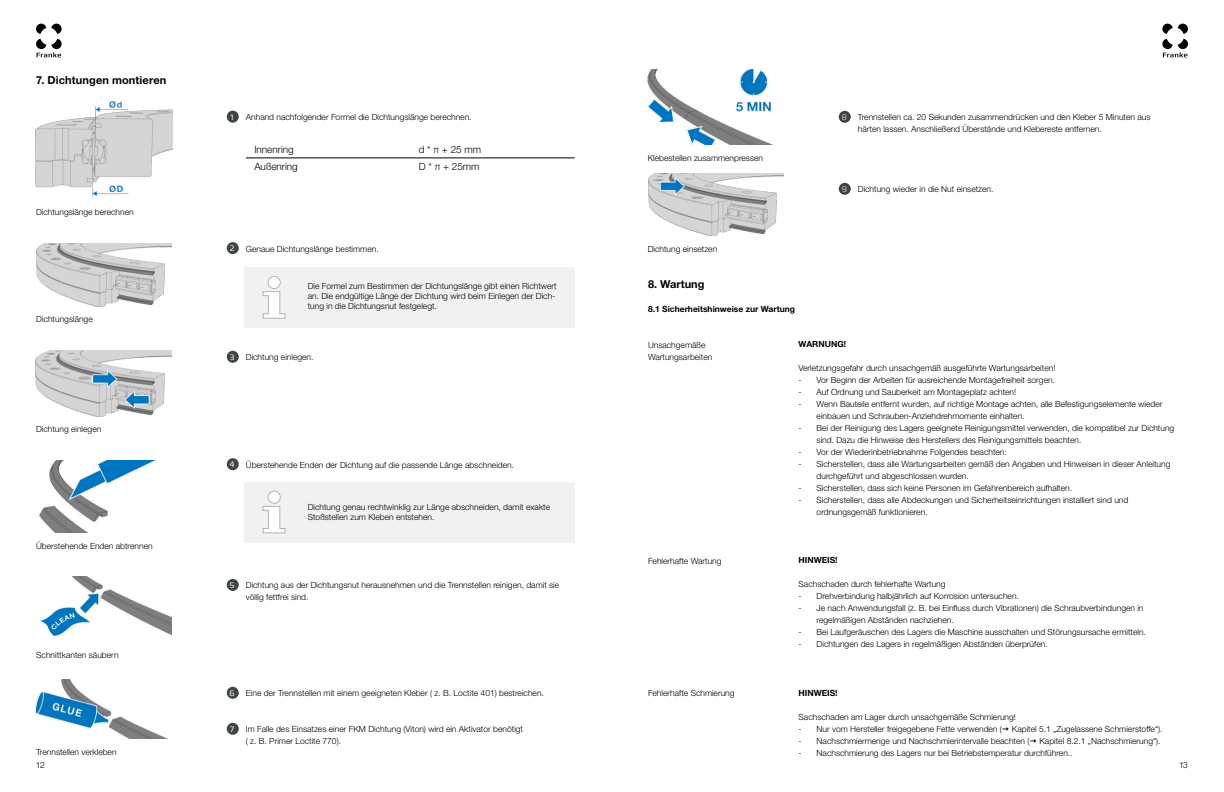
<style>
.page{position:relative;width:1224px;height:792px;background:#fff}
.page>*{position:absolute;margin:0;border:0;box-sizing:border-box;transform-origin:0 0}
.t1{font:700 11px "Helvetica Neue LT Std";letter-spacing:.01em;color:#000}
.t2{font:300 10px "Helvetica Neue LT Std";color:#000}
.t3{font:300 8.5px/12px "Helvetica Neue LT Std";color:#000}
.t4{font:700 8.5px "Helvetica Neue LT Std";color:#000}
.t5{font:300 8px "Francker Std";color:#fff}
.t6{font:200 8px "Francker Std";color:#fff}
</style>
<div class="page">
<svg style="left:36px;top:24px;width:26px;height:33px"></svg>
<svg style="left:1162px;top:24px;width:26px;height:33px"></svg>
<img style="left:35px;top:101px;width:137px;height:96px">
<img style="left:36px;top:243px;width:135px;height:63px">
<img style="left:36px;top:351px;width:135px;height:65px">
<img style="left:40px;top:461px;width:115px;height:72px">
<img style="left:40px;top:577px;width:131px;height:58px">
<img style="left:36px;top:679px;width:133px;height:60px">
<img style="left:648px;top:69px;width:125px;height:76px">
<img style="left:648px;top:174px;width:135px;height:62px">
<div style="left:245px;top:267px;width:330px;height:60px;background:#f1f1f2"></div>
<svg style="left:262px;top:291px;width:24px;height:28px"></svg>
<div style="left:268px;top:276px;width:12px;height:13px;background:#fff;border-radius:50%"></div>
<div style="left:268px;top:276px;width:13px;height:13px;border:1px solid #b3b3b3;border-radius:50%"></div>
<div style="left:245px;top:482px;width:330px;height:60px;background:#f1f1f2"></div>
<svg style="left:262px;top:506px;width:24px;height:27px"></svg>
<div style="left:268px;top:491px;width:12px;height:12px;background:#fff;border-radius:50%"></div>
<div style="left:268px;top:491px;width:13px;height:13px;border:1px solid #b3b3b3;border-radius:50%"></div>
<hr style="left:410px;top:158px;width:165px;height:1px;background:#000">
<hr style="left:246px;top:158px;width:164px;height:1px;background:#000">
<div style="left:227px;top:111px;width:12px;height:12px;background:#3f4546;border-radius:50%"></div>
<div style="left:227px;top:242px;width:12px;height:12px;background:#3f4546;border-radius:50%"></div>
<div style="left:227px;top:458px;width:12px;height:12px;background:#3f4546;border-radius:50%"></div>
<div style="left:227px;top:579px;width:12px;height:12px;background:#3f4546;border-radius:50%"></div>
<div style="left:227px;top:687px;width:12px;height:12px;background:#3f4546;border-radius:50%"></div>
<div style="left:227px;top:723px;width:12px;height:12px;background:#3f4546;border-radius:50%"></div>
<div style="left:227px;top:351px;width:12px;height:12px;background:#3f4546;border-radius:50%"></div>
<div style="left:839px;top:111px;width:12px;height:12px;background:#3f4546;border-radius:50%"></div>
<div style="left:839px;top:183px;width:12px;height:12px;background:#3f4546;border-radius:50%"></div>
<p class="t1" style="left:36px;top:73px;width:132px">7. Dichtungen montieren</p>
<p class="t3" style="left:36px;top:206px;width:99px">Dichtungslänge berechnen</p>
<p class="t3" style="left:36px;top:313px;width:58px">Dichtungslänge</p>
<p class="t3" style="left:36px;top:423px;width:67px">Dichtung einlegen</p>
<p class="t3" style="left:36px;top:539px;width:118px">Überstehende Enden abtrennen</p>
<p class="t3" style="left:36px;top:649px;width:84px">Schnittkanten säubern</p>
<p class="t3" style="left:36px;top:746px;width:82px">Trennstellen verkleben</p>
<p class="t5" style="left:230px;top:112px;width:7px">1</p>
<p class="t3" style="left:246px;top:111px;width:227px">Anhand nachfolgender Formel die Dichtungslänge berechnen.</p>
<p class="t2" style="left:254px;top:143px;width:41px">Innenring</p>
<p class="t2" style="left:419px;top:143px;width:64px">d * π + 25 mm</p>
<p class="t2" style="left:254px;top:160px;width:45px">Außenring</p>
<p class="t2" style="left:419px;top:160px;width:62px">D * π + 25mm</p>
<p class="t5" style="left:230px;top:244px;width:7px">2</p>
<p class="t3" style="left:246px;top:243px;width:134px">Genaue Dichtungslänge bestimmen.</p>
<p class="t3" style="left:308px;top:280px;width:251px;line-height:10.2px">Die Formel zum Bestimmen der Dichtungslänge gibt einen Richtwert an. Die endgültige Länge der Dichtung wird beim Einlegen der Dich&shy;tung in die Dichtungsnut festgelegt.</p>
<p class="t5" style="left:230px;top:352px;width:7px">3</p>
<p class="t3" style="left:246px;top:351px;width:69px">Dichtung einlegen.</p>
<p class="t5" style="left:230px;top:460px;width:7px">4</p>
<p class="t3" style="left:246px;top:459px;width:270px">Überstehende Enden der Dichtung auf die passende Länge abschneiden.</p>
<p class="t3" style="left:308px;top:502px;width:244px;line-height:10.2px">Dichtung genau rechtwinklig zur Länge abschneiden, damit exakte<br>Stoßstellen zum Kleben entstehen.</p>
<p class="t5" style="left:230px;top:580px;width:7px">5</p>
<p class="t3" style="left:246px;top:579px;width:315px">Dichtung aus der Dichtungsnut herausnehmen und die Trennstellen reinigen, damit sie völlig fettfrei sind.</p>
<p class="t5" style="left:230px;top:688px;width:7px">6</p>
<p class="t5" style="left:230px;top:724px;width:7px">7</p>
<p class="t3" style="left:246px;top:687px;width:300px">Eine der Trennstellen mit einem geeigneten Kleber ( z. B. Loctite 401) bestreichen.</p>
<p class="t3" style="left:246px;top:723px;width:279px">Im Falle des Einsatzes einer FKM Dichtung (Viton) wird ein Aktivator benötigt ( z. B. Primer Loctite 770).</p>
<p class="t3" style="left:648px;top:152px;width:117px">Klebestellen zusammenpressen</p>
<p class="t3" style="left:648px;top:243px;width:71px">Dichtung einsetzen</p>
<p class="t6" style="left:842px;top:112px;width:7px">8</p>
<p class="t3" style="left:858px;top:111px;width:294px">Trennstellen ca. 20 Sekunden zusammendrücken und den Kleber 5 Minuten aus härten lassen. Anschließend Überstände und Klebereste entfernen.</p>
<p class="t6" style="left:842px;top:184px;width:7px">9</p>
<p class="t3" style="left:858px;top:183px;width:137px">Dichtung wieder in die Nut einsetzen.</p>
<p class="t1" style="left:648px;top:277px;width:58px">8. Wartung</p>
<p class="t4" style="left:648px;top:304px;width:149px">8.1 Sicherheitshinweise zur Wartung</p>
<p class="t3" style="left:648px;top:339px;width:66px">Unsachgemäße<br>Wartungsarbeiten</p>
<p class="t4" style="left:799px;top:339px;width:49px">WARNUNG!</p>
<p class="t3" style="left:799px;top:362px;width:258px">Verletzungsgefahr durch unsachgemäß ausgeführte Wartungsarbeiten!</p>
<p class="t3" style="left:799px;top:374px;width:258px">- Vor Beginn der Arbeiten für ausreichende Montagefreiheit sorgen.</p>
<p class="t3" style="left:799px;top:386px;width:219px">- Auf Ordnung und Sauberkeit am Montageplatz achten!</p>
<p class="t3" style="left:817px;top:398px;width:347px;text-indent:-18px">- Wenn Bauteile entfernt wurden, auf richtige Montage achten, alle Befestigungselemente wieder einbauen und Schrauben-Anziehdrehmomente einhalten.</p>
<p class="t3" style="left:817px;top:422px;width:359px;text-indent:-18px">- Bei der Reinigung des Lagers geeignete Reinigungsmittel verwenden, die kompatibel zur Dichtung sind. Dazu die Hinweise des Herstellers des Reinigungsmittels beachten.</p>
<p class="t3" style="left:799px;top:446px;width:210px">- Vor der Wiederinbetriebnahme Folgendes beachten:</p>
<p class="t3" style="left:817px;top:458px;width:355px;text-indent:-18px">- Sicherstellen, dass alle Wartungsarbeiten gemäß den Angaben und Hinweisen in dieser Anleitung durchgeführt und abgeschlossen wurden.</p>
<p class="t3" style="left:799px;top:482px;width:275px">- Sicherstellen, dass sich keine Personen im Gefahrenbereich aufhalten.</p>
<p class="t3" style="left:817px;top:494px;width:313px;text-indent:-18px">- Sicherstellen, dass alle Abdeckungen und Sicherheitseinrichtungen installiert sind und ordnungsgemäß funktionieren.</p>
<p class="t3" style="left:648px;top:555px;width:75px">Fehlerhafte Wartung</p>
<p class="t4" style="left:799px;top:555px;width:41px">HINWEIS!</p>
<p class="t3" style="left:799px;top:578px;width:148px">Sachschaden durch fehlerhafte Wartung</p>
<p class="t3" style="left:799px;top:590px;width:222px">- Drehverbindung halbjährlich auf Korrosion untersuchen.</p>
<p class="t3" style="left:817px;top:602px;width:328px;text-indent:-18px">- Je nach Anwendungsfall (z. B. bei Einfluss durch Vibrationen) die Schraubverbindungen in regelmäßigen Abständen nachziehen.</p>
<p class="t3" style="left:799px;top:626px;width:349px">- Bei Laufgeräuschen des Lagers die Maschine ausschalten und Störungsursache ermitteln.</p>
<p class="t3" style="left:799px;top:638px;width:251px">- Dichtungen des Lagers in regelmäßigen Abständen überprüfen.</p>
<p class="t3" style="left:648px;top:687px;width:88px">Fehlerhafte Schmierung</p>
<p class="t4" style="left:799px;top:688px;width:41px">HINWEIS!</p>
<p class="t3" style="left:799px;top:711px;width:219px">Sachschaden am Lager durch unsachgemäße Schmierung!</p>
<p class="t3" style="left:799px;top:723px;width:365px">- Nur vom Hersteller freigegebene Fette verwenden ( Kapitel 5.1 „Zugelassene Schmierstoffe“).</p>
<p class="t3" style="left:799px;top:735px;width:364px">- Nachschmiermenge und Nachschmierintervalle beachten ( Kapitel 8.2.1 „Nachschmierung“).</p>
<p class="t3" style="left:799px;top:747px;width:276px">- Nachschmierung des Lagers nur bei Betriebstemperatur durchführen..</p>
<p class="t3" style="left:36px;top:759px;width:10px">12</p>
<p class="t3" style="left:1179px;top:759px;width:10px">13</p>
</div>
